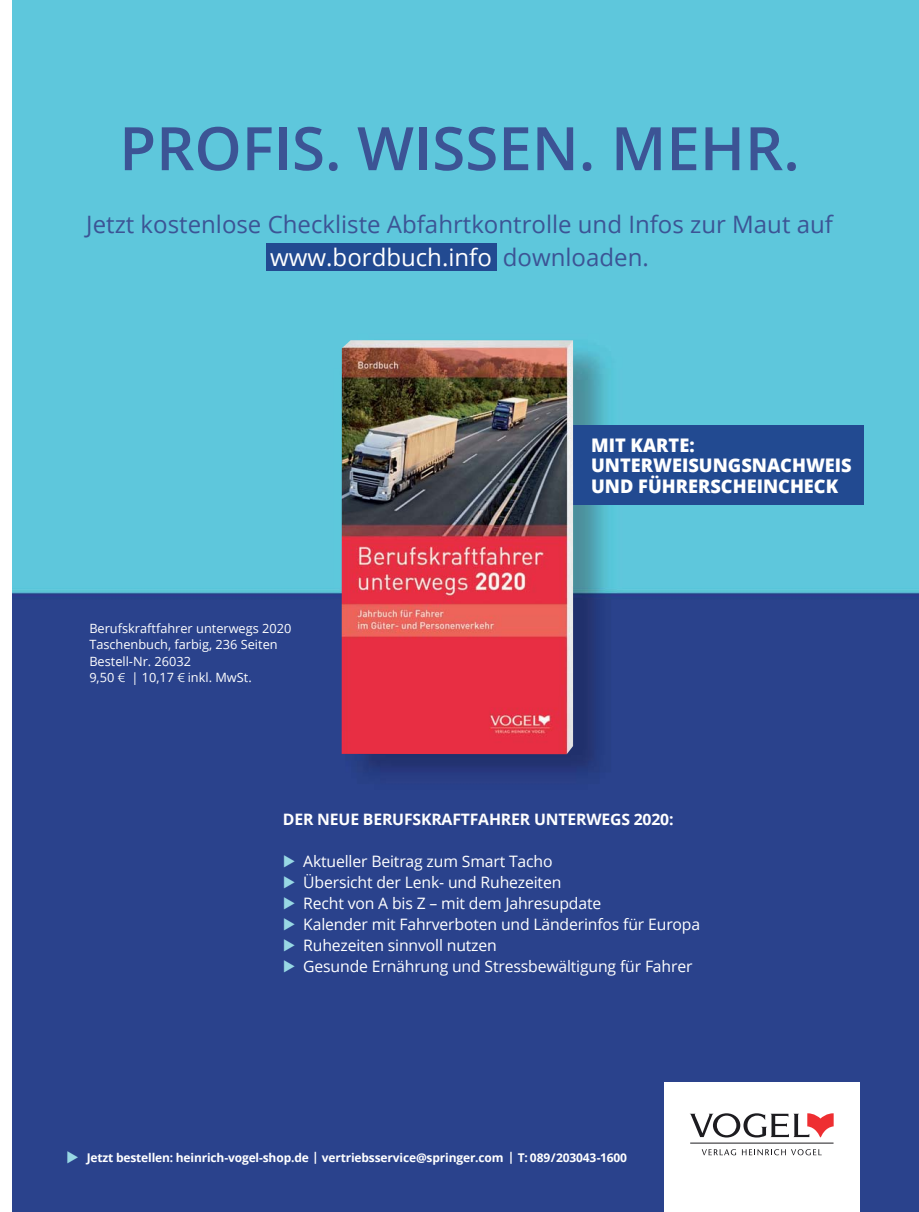
<style>
.page{position:relative;width:919px;height:1212px;background:#fff}
.page>*{position:absolute;margin:0;border:0;box-sizing:border-box;transform-origin:0 0}
.t1{font:600 60px "Open Sans";color:#3c5495}
.t2{font:24px/33px "Open Sans";color:#3c5495;text-align:center}
.t3{font:800 18.75px/20.2px "Open Sans";color:#fff}
.t4{font:15.75px/21px "Open Sans";letter-spacing:-.01em;color:#fff}
.t5{font:700 15.75px "Open Sans";letter-spacing:-.01em;color:#fff}
.t6{font:12.75px/16.5px "Open Sans";color:#fff}
.t7{font:700 12px "Open Sans";letter-spacing:-.015em;color:#fff}
.s1{color:#fff}
.s2{font-family:"Linotype Euro Font Ato F"}
</style>
<div class="page">
<img style="left:13px;top:0;width:905px;height:1212px">
<div style="left:513px;top:425px;width:350px;height:80px;background:#224a91"></div>
<div style="left:663px;top:1083px;width:196px;height:129px;background:#fff"></div>
<hr style="left:690px;top:1143px;width:143px;height:1px;background:#1d1c20">
<svg style="left:701px;top:1149px;width:84px;height:6px"></svg>
<svg style="left:791px;top:1149px;width:30px;height:6px"></svg>
<svg style="left:690px;top:1113px;width:143px;height:24px"></svg>
<div style="left:266px;top:244px;width:231px;height:27px;background:#224a91"></div>
<img style="left:341px;top:340px;width:232px;height:414px">
<svg style="left:284px;top:855px;width:10px;height:12px"></svg>
<svg style="left:284px;top:876px;width:10px;height:12px"></svg>
<svg style="left:284px;top:897px;width:10px;height:12px"></svg>
<svg style="left:284px;top:918px;width:10px;height:12px"></svg>
<svg style="left:284px;top:939px;width:10px;height:12px"></svg>
<svg style="left:284px;top:960px;width:10px;height:12px"></svg>
<svg style="left:67px;top:1151px;width:11px;height:12px"></svg>
<h1 class="t1" style="left:119px;top:106px;width:682px">PROFIS. WISSEN. MEHR.</h1>
<h2 class="t2" style="left:86px;top:207px;width:748px">Jetzt kostenlose Checkliste Abfahrtkontrolle und Infos zur Maut auf <span class="s1">www.bordbuch.info</span> downloaden.</h2>
<p class="t6" style="left:89px;top:619px;width:203px">Berufskraftfahrer unterwegs 2020<br>Taschenbuch, farbig, 236 Seiten<br>Bestell-Nr. 26032<br>9,50 <span class="s2">1</span> | 10,17 <span class="s2">1</span> inkl. MwSt.</p>
<p class="t3" style="left:591px;top:435px;width:262px">MIT KARTE:<br>UNTERWEISUNGSNACHWEIS<br>UND FÜHRERSCHEINCHECK</p>
<p class="t5" style="left:283px;top:808px;width:392px">DER NEUE BERUFSKRAFTFAHRER UNTERWEGS 2020:</p>
<p class="t4" style="left:303px;top:851px;width:398px">Aktueller Beitrag zum Smart Tacho<br>Übersicht der Lenk- und Ruhezeiten<br>Recht von A bis Z – mit dem Jahresupdate<br>Kalender mit Fahrverboten und Länderinfos für Europa Ruhezeiten sinnvoll nutzen<br>Gesunde Ernährung und Stressbewältigung für Fahrer</p>
<p class="t7" style="left:87px;top:1149px;width:541px">Jetzt bestellen: heinrich-vogel-shop.de | vertriebsservice@springer.com | T: 089/203043-1600</p>
</div>
